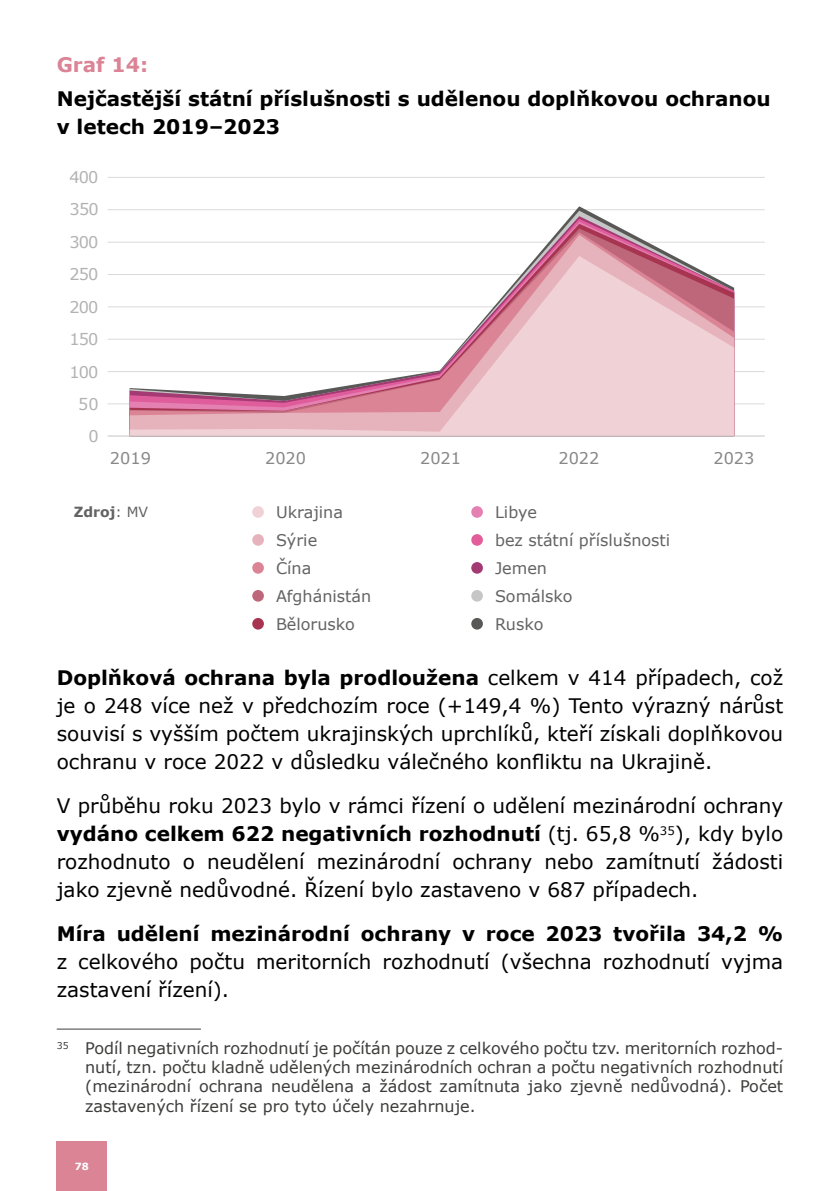
<style>
.page{position:relative;width:840px;height:1191px;background:#fff}
.page>*{position:absolute;margin:0;border:0;box-sizing:border-box;transform-origin:0 0}
.t1{font:20px/28px "Verdana";color:#000;text-align:justify}
.t2{font:700 20px/28px "Verdana";color:#000}
.t3{font:700 20px "Verdana";color:#da8496}
.t4{font:16px/19.2px "Verdana";color:#3c3c3b;text-align:justify}
.t5{font:16px/28px "Verdana";color:#646363}
.t6{font:16px "Verdana";letter-spacing:-.05em;color:#b3b2b2}
.t7{font:16px "Verdana";color:#878787}
.t8{font:700 14px "Verdana";color:#646363}
.t9{font:700 9.8px "Verdana";color:#fff}
.s1{font-weight:400}
.s2{font-weight:700}
</style>
<div class="page">
<hr style="left:108px;top:371px;width:656px;height:1px;background:#dadada">
<hr style="left:108px;top:403px;width:656px;height:1px;background:#dadada">
<hr style="left:108px;top:242px;width:656px;height:1px;background:#dadada">
<hr style="left:108px;top:339px;width:656px;height:1px;background:#dadada">
<hr style="left:108px;top:306px;width:656px;height:1px;background:#dadada">
<hr style="left:108px;top:274px;width:656px;height:1px;background:#dadada">
<hr style="left:108px;top:209px;width:656px;height:1px;background:#dadada">
<hr style="left:108px;top:177px;width:656px;height:1px;background:#dadada">
<svg style="left:130px;top:211px;width:603px;height:226px"></svg>
<svg style="left:130px;top:235px;width:603px;height:21px"></svg>
<svg style="left:130px;top:256px;width:603px;height:179px"></svg>
<hr style="left:108px;top:435px;width:656px;height:1px;background:#c6c6c6">
<div style="left:252px;top:590px;width:12px;height:11px;background:#be677a;border-radius:50%"></div>
<div style="left:252px;top:618px;width:12px;height:11px;background:#a73551;border-radius:50%"></div>
<div style="left:471px;top:506px;width:11px;height:12px;background:#e480b2;border-radius:50%"></div>
<div style="left:471px;top:534px;width:11px;height:12px;background:#e25d9a;border-radius:50%"></div>
<div style="left:471px;top:562px;width:11px;height:11px;background:#a33a74;border-radius:50%"></div>
<div style="left:471px;top:590px;width:11px;height:11px;background:#c6c6c6;border-radius:50%"></div>
<div style="left:471px;top:618px;width:11px;height:11px;background:#585856;border-radius:50%"></div>
<div style="left:252px;top:562px;width:12px;height:11px;background:#da8496;border-radius:50%"></div>
<div style="left:252px;top:534px;width:12px;height:12px;background:#e6b2bb;border-radius:50%"></div>
<div style="left:252px;top:506px;width:12px;height:12px;background:#f0d1d6;border-radius:50%"></div>
<hr style="left:57px;top:1028px;width:144px;height:1px;background:#3c3c3b">
<div style="left:57px;top:1141px;width:50px;height:50px;background:#da8496"></div>
<p class="t3" style="left:57px;top:52px;width:93px">Graf 14:</p>
<p class="t2" style="left:57px;top:85px;width:715px">Nejčastější státní příslušnosti s udělenou doplňkovou ochranou v letech 2019–2023</p>
<p class="t6" style="left:69px;top:167px;width:31px">400</p>
<p class="t6" style="left:70px;top:199px;width:31px">350</p>
<p class="t6" style="left:69px;top:232px;width:31px">300</p>
<p class="t6" style="left:69px;top:264px;width:31px">250</p>
<p class="t6" style="left:69px;top:297px;width:31px">200</p>
<p class="t6" style="left:69px;top:329px;width:31px">150</p>
<p class="t6" style="left:69px;top:362px;width:31px">100</p>
<p class="t6" style="left:78px;top:394px;width:22px">50</p>
<p class="t6" style="left:88px;top:426px;width:12px">0</p>
<p class="t7" style="left:110px;top:448px;width:42px">2019</p>
<p class="t7" style="left:265px;top:448px;width:42px">2020</p>
<p class="t7" style="left:420px;top:448px;width:42px">2021</p>
<p class="t7" style="left:558px;top:448px;width:42px">2022</p>
<p class="t7" style="left:713px;top:448px;width:42px">2023</p>
<p class="t8" style="left:74px;top:503px;width:76px">Zdroj<span class="s1">: MV</span></p>
<p class="t5" style="left:276px;top:498px;width:68px">Ukrajina</p>
<p class="t5" style="left:276px;top:526px;width:43px">Sýrie</p>
<p class="t5" style="left:276px;top:554px;width:37px">Čína</p>
<p class="t5" style="left:276px;top:582px;width:97px">Afghánistán<br>Bělorusko</p>
<p class="t5" style="left:494px;top:498px;width:177px">Libye<br>bez státní příslušnosti<br>Jemen<br>Somálsko<br>Rusko</p>
<p class="t1" style="left:57px;top:664px;width:727px"><span class="s2">Doplňková ochrana byla prodloužena</span> celkem v 414 případech, což je o 248 více než v předchozím roce (+149,4 %) Tento výrazný nárůst souvisí s vyšším počtem ukrajinských uprchlíků, kteří získali doplňkovou ochranu v roce 2022 v důsledku válečného konfliktu na Ukrajině.</p>
<p class="t1" style="left:57px;top:792px;width:727px">V průběhu roku 2023 bylo v rámci řízení o udělení mezinárodní ochrany <span class="s2">vydáno celkem 622 negativních rozhodnutí</span> (tj. 65,8 %<sup>35</sup>), kdy bylo rozhodnuto o neudělení mezinárodní ochrany nebo zamítnutí žádosti jako zjevně nedůvodné. Řízení bylo zastaveno v 687 případech.</p>
<p class="t2" style="left:57px;top:920px;width:727px">Míra udělení mezinárodní ochrany v roce 2023 tvořila 34,2 %</p>
<p class="t1" style="left:57px;top:948px;width:727px">z celkového počtu meritorních rozhodnutí (všechna rozhodnutí vyjma zastavení řízení).</p>
<p class="t4" style="left:85px;top:1038px;width:699px;text-indent:-28px"><sup>35</sup> Podíl negativních rozhodnutí je počítán pouze z celkového počtu tzv. meritorních rozhod&shy;nutí, tzn. počtu kladně udělených mezinárodních ochran a počtu negativních rozhodnutí (mezinárodní ochrana neudělena a žádost zamítnuta jako zjevně nedůvodná). Počet zastavených řízení se pro tyto účely nezahrnuje.</p>
<p class="t9" style="left:75px;top:1159px;width:16px">78</p>
</div>
